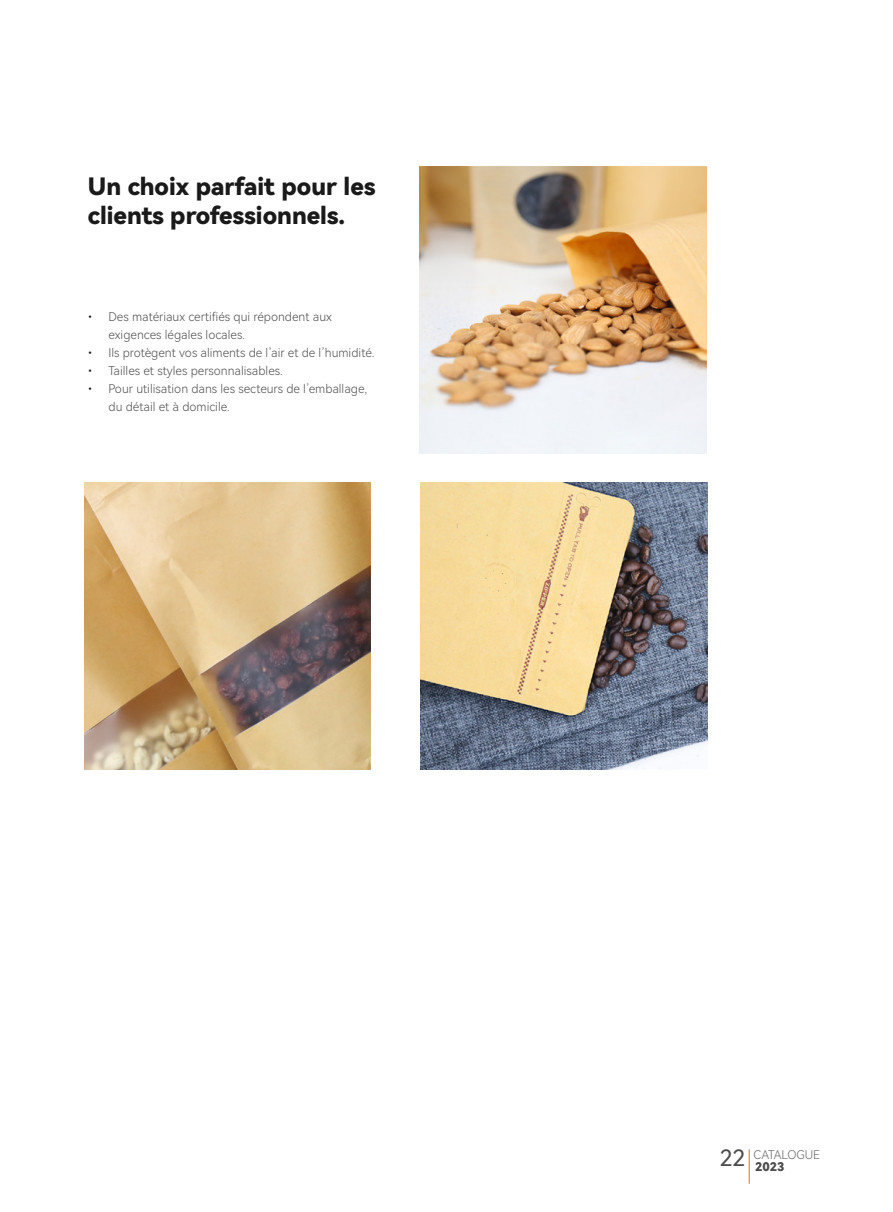
<style>
.page{position:relative;width:893px;height:1212px;background:#fff}
.page>*{position:absolute;margin:0;border:0;box-sizing:border-box;transform-origin:0 0}
.t1{font:24px/28.8px "Harmony OS Sans Black";color:#1a1a1a}
.t2{font:12px/18px "Harmony OS Sans Light";color:#4d4d4d}
.t3{font:12px "Harmony OS Sans Light";color:#666}
.t4{font:12px "Harmony OS Sans Black";color:#4d4d4d}
.t5{font:12px/18px "Harmony OS Sans Black";color:#1a1a1a;text-align:justify}
.s1{font-family:"Harmony OS Sans";font-size:22.5px;color:#4d4d4d}
</style>
<div class="page">
<hr style="left:749px;top:1149px;width:1px;height:35px;background:#f06e00">
<img style="left:420px;top:167px;width:286px;height:286px">
<img style="left:421px;top:482px;width:286px;height:287px">
<img style="left:84px;top:482px;width:287px;height:287px">
<h1 class="t1" style="left:88px;top:171px;width:289px">Un choix parfait pour les clients professionnels.</h1>
<p class="t5" style="left:87px;top:307px;width:7px">·</p>
<p class="t5" style="left:87px;top:343px;width:7px">· · ·</p>
<p class="t2" style="left:108px;top:307px;width:267px">Des matériaux certifiés qui répondent aux exigences légales locales.<br>Ils protègent vos aliments de l’air et de l’humidité.<br>Tailles et styles personnalisables.<br>Pour utilisation dans les secteurs de l’emballage, du détail et à domicile.</p>
<p class="t3" style="left:720px;top:1146px;width:102px"><span class="s1">22</span> CATALOGUE</p>
<p class="t4" style="left:755px;top:1158px;width:31px">2023</p>
</div>
